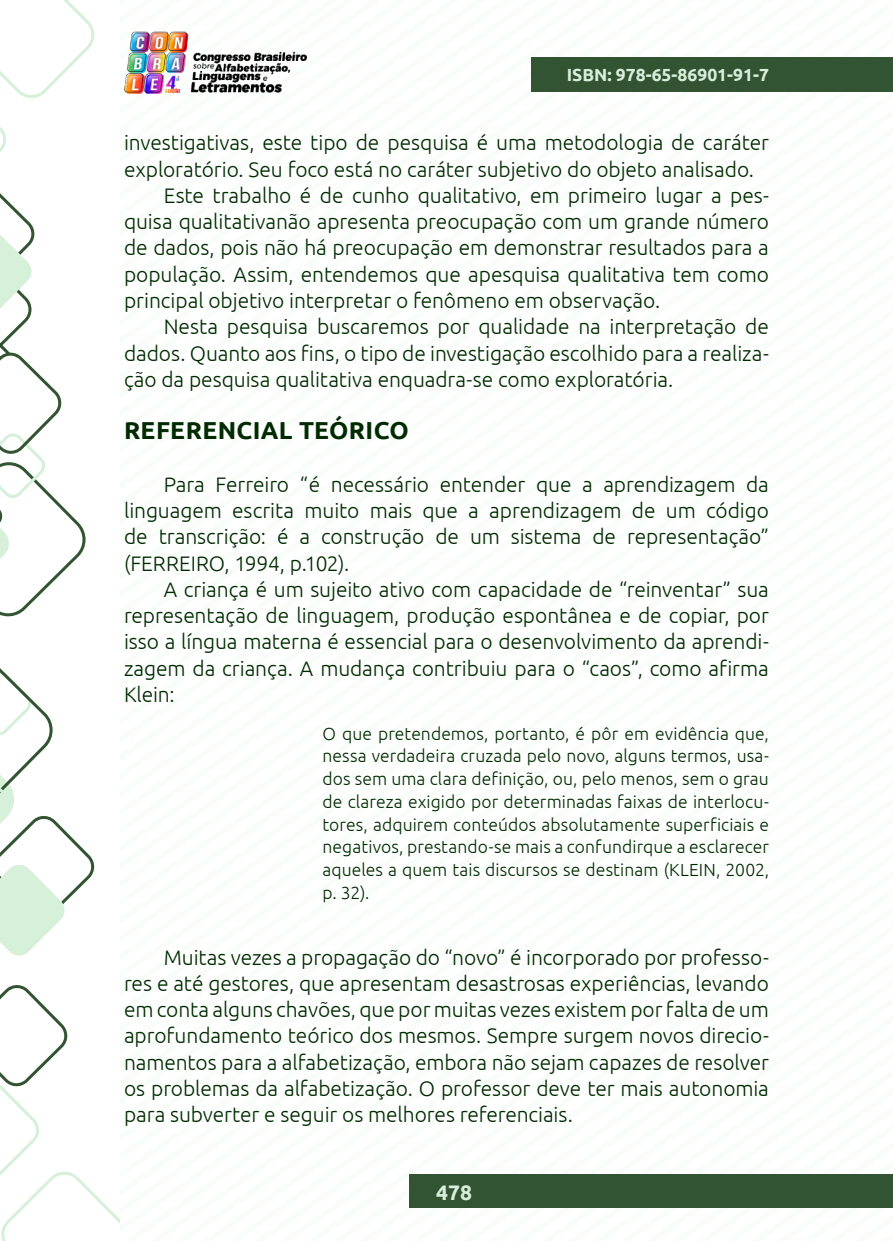
<style>
.page{position:relative;width:893px;height:1241px;background:#fff}
.page>*{position:absolute;margin:0;border:0;box-sizing:border-box;transform-origin:0 0}
._9_SUBTÍTULO{font:700 24.5px "Ubuntu";letter-spacing:.01em;color:#002b00}
._8_CORPO{font:300 21px/26.2px "Ubuntu";letter-spacing:-.005em;color:#002b00;text-align:justify}
.t1{font:700 21px "Ubuntu";color:#d6efda}
._12_CITACAO{font:300 17.5px/22.8px "Ubuntu";letter-spacing:.005em;color:#002b00;text-align:justify}
.t2{font:700 17.5px "Ubuntu";color:#d6efda}
</style>
<div class="page">
<img style="left:124px;top:31px;width:182px;height:62px">
<div style="left:532px;top:57px;width:361px;height:35px;background:#335433"></div>
<div style="left:410px;top:1174px;width:483px;height:33px;background:#335433"></div>
<svg style="left:0;top:985px;width:119px;height:255px"></svg>
<svg style="left:0;top:0;width:94px;height:616px"></svg>
<svg style="left:0;top:668px;width:94px;height:288px"></svg>
<p class="t2" style="left:567px;top:64px;width:204px">ISBN: 978-65-86901-91-7</p>
<p class="_8_CORPO" style="left:124px;top:129px;width:646px">investigativas, este tipo de pesquisa é uma metodologia de caráter exploratório. Seu foco está no caráter subjetivo do objeto analisado.</p>
<p class="_8_CORPO" style="left:124px;top:182px;width:646px;text-indent:40px">Este trabalho é de cunho qualitativo, em primeiro lugar a pes&shy;quisa qualitativanão apresenta preocupação com um grande número de dados, pois não há preocupação em demonstrar resultados para a população. Assim, entendemos que apesquisa qualitativa tem como principal objetivo interpretar o fenômeno em observação.</p>
<p class="_8_CORPO" style="left:124px;top:313px;width:646px;text-indent:40px">Nesta pesquisa buscaremos por qualidade na interpretação de dados. Quanto aos fins, o tipo de investigação escolhido para a realiza&shy;ção da pesquisa qualitativa enquadra-se como exploratória.</p>
<p class="_9_SUBTÍTULO" style="left:124px;top:415px;width:286px">REFERENCIAL TEÓRICO</p>
<p class="_8_CORPO" style="left:124px;top:470px;width:646px;text-indent:40px">Para Ferreiro “é necessário entender que a aprendizagem da linguagem escrita muito mais que a aprendizagem de um código de transcrição: é a construção de um sistema de representação” (FERREIRO, 1994, p.102).</p>
<p class="_8_CORPO" style="left:124px;top:575px;width:646px;text-indent:40px">A criança é um sujeito ativo com capacidade de “reinventar” sua representação de linguagem, produção espontânea e de copiar, por isso a língua materna é essencial para o desenvolvimento da aprendi&shy;zagem da criança. A mudança contribuiu para o “caos”, como afirma Klein:</p>
<p class="_12_CITACAO" style="left:322px;top:721px;width:448px">O que pretendemos, portanto, é pôr em evidência que, nessa verdadeira cruzada pelo novo, alguns termos, usa&shy;dos sem uma clara definição, ou, pelo menos, sem o grau de clareza exigido por determinadas faixas de interlocu&shy;tores, adquirem conteúdos absolutamente superficiais e negativos, prestando-se mais a confundirque a esclarecer aqueles a quem tais discursos se destinam (KLEIN, 2002, p. 32).</p>
<p class="_8_CORPO" style="left:124px;top:943px;width:646px;text-indent:40px">Muitas vezes a propagação do “novo” é incorporado por professo&shy;res e até gestores, que apresentam desastrosas experiências, levando em conta alguns chavões, que por muitas vezes existem por falta de um aprofundamento teórico dos mesmos. Sempre surgem novos direcio&shy;namentos para a alfabetização, embora não sejam capazes de resolver os problemas da alfabetização. O professor deve ter mais autonomia para subverter e seguir os melhores referenciais.</p>
<p class="t1" style="left:436px;top:1178px;width:37px">478</p>
</div>
